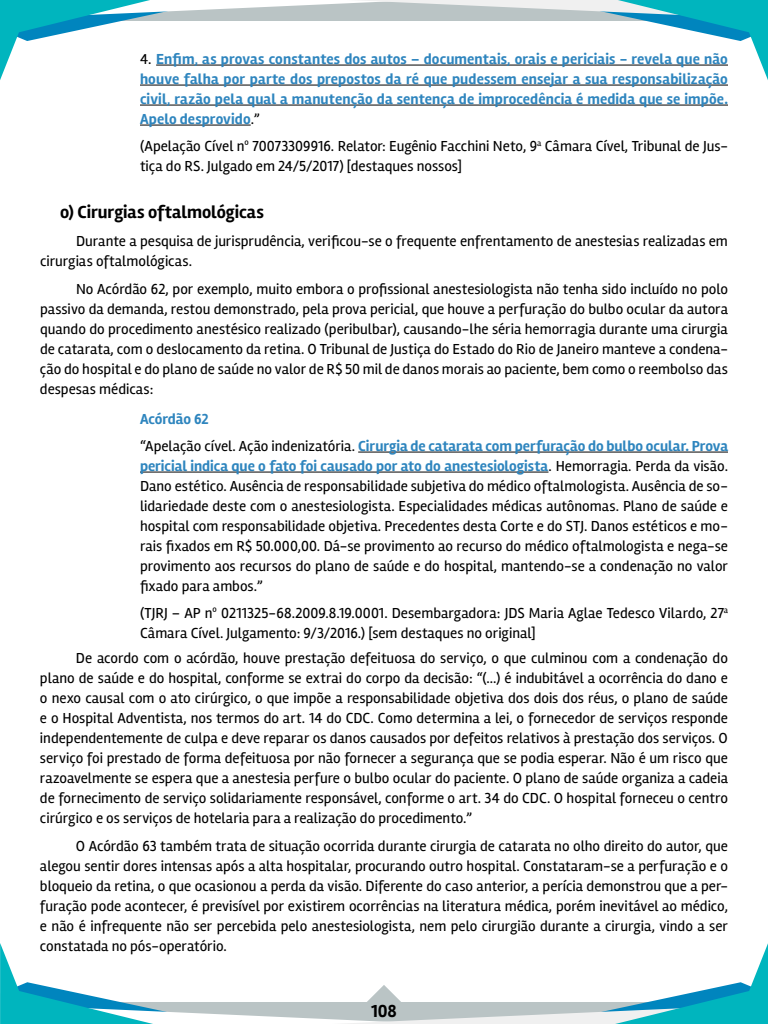
<style>
.page{position:relative;width:768px;height:1024px;background:#fff}
.page>*{position:absolute;margin:0;border:0;box-sizing:border-box;transform-origin:0 0}
.t1{font:700 18px "Rambla";color:#000}
.t2{font:15px/20px "Rambla";color:#000;text-align:justify}
.t3{font:700 15px/20px "Rambla";letter-spacing:.005em;color:#2e85be;text-align:justify}
.s1{font-weight:400;color:#000}
.s2{font-weight:700;color:#2e85be}
</style>
<div class="page">
<svg style="left:0;top:943px;width:768px;height:81px"></svg>
<svg style="left:0;top:0;width:768px;height:80px"></svg>
<hr style="left:156px;top:65px;width:572px;height:1px;background:#000">
<hr style="left:140px;top:85px;width:588px;height:1px;background:#000">
<hr style="left:140px;top:105px;width:588px;height:1px;background:#000">
<hr style="left:140px;top:125px;width:111px;height:1px;background:#000">
<hr style="left:358px;top:452px;width:370px;height:1px;background:#000">
<hr style="left:140px;top:472px;width:409px;height:1px;background:#000">
<p class="t3" style="left:140px;top:49px;width:589px"><span class="s1">4.</span> Enfim, as provas constantes dos autos – documentais, orais e periciais - revela que não houve falha por parte dos prepostos da ré que pudessem ensejar a sua responsabilização civil, razão pela qual a manutenção da sentença de improcedência é medida que se impõe.<br>Apelo desprovido<span class="s1">.”</span></p>
<p class="t2" style="left:140px;top:136px;width:590px">(Apelação Cível nº 70073309916. Relator: Eugênio Facchini Neto, 9<sup>a</sup> Câmara Cível, Tribunal de Jus&shy;tiça do RS. Julgado em 24/5/2017) [destaques nossos]</p>
<p class="t1" style="left:60px;top:201px;width:206px">o) Cirurgias oftalmológicas</p>
<p class="t2" style="left:40px;top:231px;width:689px;text-indent:36px">Durante a pesquisa de jurisprudência, verificou-se o frequente enfrentamento de anestesias realizadas em cirurgias oftalmológicas.</p>
<p class="t2" style="left:40px;top:279px;width:690px;text-indent:36px">No Acórdão 62, por exemplo, muito embora o profissional anestesiologista não tenha sido incluído no polo passivo da demanda, restou demonstrado, pela prova pericial, que houve a perfuração do bulbo ocular da autora quando do procedimento anestésico realizado (peribulbar), causando-lhe séria hemorragia durante uma cirurgia de catarata, com o deslocamento da retina. O Tribunal de Justiça do Estado do Rio de Janeiro manteve a condena&shy;ção do hospital e do plano de saúde no valor de R$ 50 mil de danos morais ao paciente, bem como o reembolso das despesas médicas:</p>
<p class="t3" style="left:140px;top:406px;width:590px;line-height:27px">Acórdão 62<br><span class="s1">“Apelação cível. Ação indenizatória.</span> Cirurgia de catarata com perfuração do bulbo ocular. Prova</p>
<p class="t2" style="left:140px;top:456px;width:590px"><span class="s2">pericial indica que o fato foi causado por ato do anestesiologista</span>. Hemorragia. Perda da visão.<br>Dano estético. Ausência de responsabilidade subjetiva do médico oftalmologista. Ausência de so&shy;lidariedade deste com o anestesiologista. Especialidades médicas autônomas. Plano de saúde e hospital com responsabilidade objetiva. Precedentes desta Corte e do STJ. Danos estéticos e mo&shy;rais fixados em R$ 50.000,00. Dá-se provimento ao recurso do médico oftalmologista e nega-se provimento aos recursos do plano de saúde e do hospital, mantendo-se a condenação no valor fixado para ambos.”</p>
<p class="t2" style="left:140px;top:603px;width:589px">(TJRJ – AP nº 0211325-68.2009.8.19.0001. Desembargadora: JDS Maria Aglae Tedesco Vilardo, 27<sup>a<br></sup>Câmara Cível. Julgamento: 9/3/2016.) [sem destaques no original]</p>
<p class="t2" style="left:40px;top:648px;width:690px;text-indent:36px">De acordo com o acórdão, houve prestação defeituosa do serviço, o que culminou com a condenação do plano de saúde e do hospital, conforme se extrai do corpo da decisão: “(...) é indubitável a ocorrência do dano e o nexo causal com o ato cirúrgico, o que impõe a responsabilidade objetiva dos dois dos réus, o plano de saúde e o Hospital Adventista, nos termos do art. 14 do CDC. Como determina a lei, o fornecedor de serviços responde independentemente de culpa e deve reparar os danos causados por defeitos relativos à prestação dos serviços. O serviço foi prestado de forma defeituosa por não fornecer a segurança que se podia esperar. Não é um risco que razoavelmente se espera que a anestesia perfure o bulbo ocular do paciente. O plano de saúde organiza a cadeia de fornecimento de serviço solidariamente responsável, conforme o art. 34 do CDC. O hospital forneceu o centro cirúrgico e os serviços de hotelaria para a realização do procedimento.”</p>
<p class="t2" style="left:40px;top:836px;width:690px;text-indent:36px">O Acórdão 63 também trata de situação ocorrida durante cirurgia de catarata no olho direito do autor, que alegou sentir dores intensas após a alta hospitalar, procurando outro hospital. Constataram-se a perfuração e o bloqueio da retina, o que ocasionou a perda da visão. Diferente do caso anterior, a perícia demonstrou que a per&shy;furação pode acontecer, é previsível por existirem ocorrências na literatura médica, porém inevitável ao médico, e não é infrequente não ser percebida pelo anestesiologista, nem pelo cirurgião durante a cirurgia, vindo a ser constatada no pós-operatório.</p>
<p class="t1" style="left:371px;top:1000px;width:27px">108</p>
</div>
